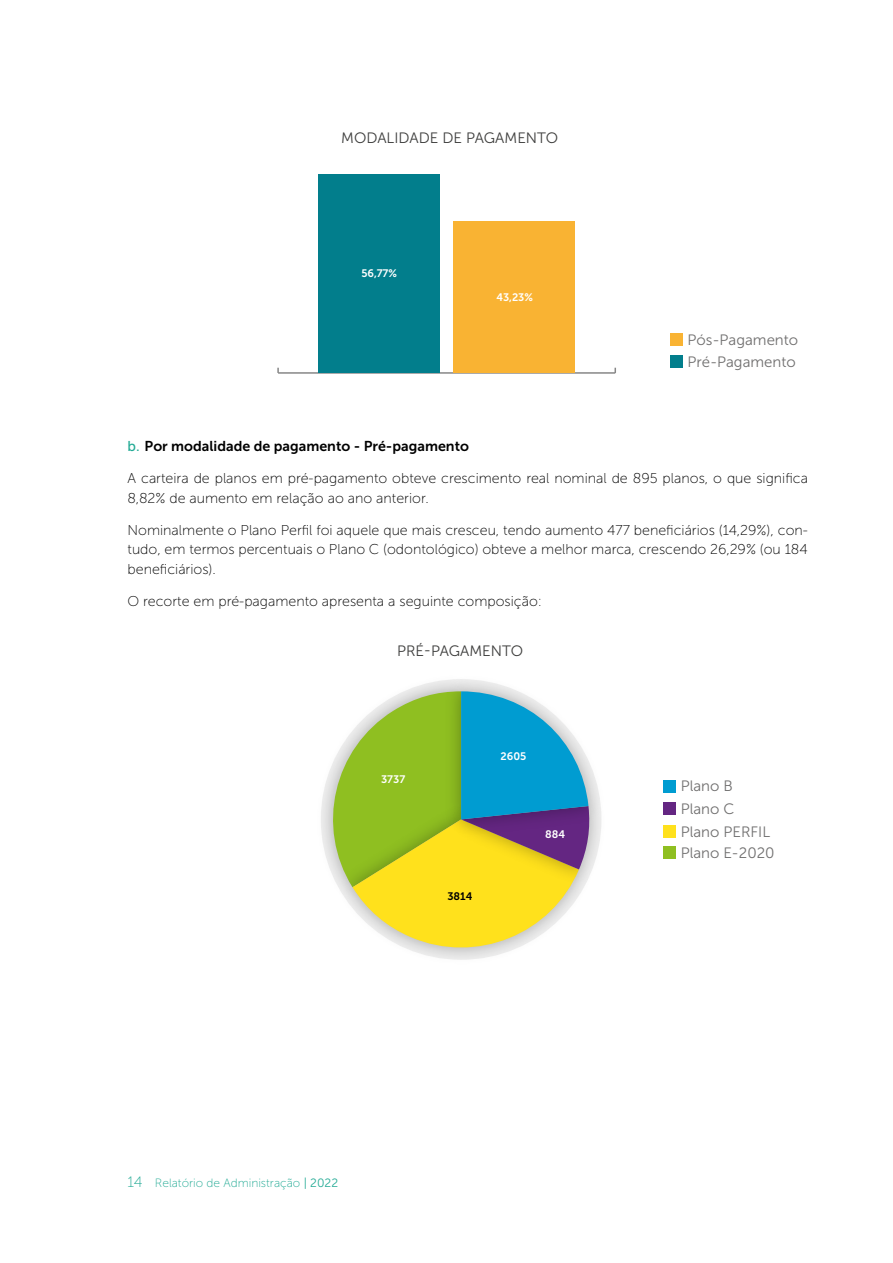
<style>
.page{position:relative;width:893px;height:1263px;background:#fff}
.page>*{position:absolute;margin:0;border:0;box-sizing:border-box;transform-origin:0 0}
.t1{font:15px/22.8px "Museo Sans 300";color:#706f6f}
.t2{font:15px "Museo Sans 300";color:#3c3c3b}
.t3{font:14.25px/19.5px "Museo Sans 100";color:#000}
.t4{font:14.25px "Museo Sans 700";color:#000}
.t5{font:12px "Museo Sans 100";color:#23aa95}
.t6{font:10.8px "Museo Sans 700";color:#fff}
.t7{font:10.8px "Museo Sans 700";color:#000}
.s1{font-family:"Museo Sans 500";color:#23aa95}
.s2{font-size:15px}
.s3{font-family:"Museo Sans 300"}
</style>
<div class="page">
<div style="left:670px;top:355px;width:12px;height:13px;background:#027e8c"></div>
<div style="left:670px;top:333px;width:12px;height:12px;background:#f9b333"></div>
<hr style="left:278px;top:372px;width:337px;height:2px;background:#878787">
<div style="left:453px;top:222px;width:122px;height:151px;background:#f9b333"></div>
<div style="left:319px;top:175px;width:121px;height:198px;background:#027e8c"></div>
<img style="left:591px;top:842px;width:9px;height:29px">
<svg style="left:320px;top:691px;width:271px;height:269px"></svg>
<div style="left:663px;top:780px;width:12px;height:12px;background:#009cd1"></div>
<div style="left:663px;top:803px;width:12px;height:12px;background:#642682"></div>
<div style="left:663px;top:826px;width:12px;height:12px;background:#ffe11c"></div>
<div style="left:663px;top:847px;width:12px;height:12px;background:#8fbf21"></div>
<p class="t2" style="left:341px;top:130px;width:218px">MODALIDADE DE PAGAMENTO</p>
<p class="t6" style="left:361px;top:267px;width:37px">56,77%</p>
<p class="t6" style="left:496px;top:291px;width:38px">43,23%</p>
<p class="t1" style="left:688px;top:328px;width:112px">Pós-Pagamento</p>
<p class="t1" style="left:688px;top:350px;width:110px">Pré-Pagamento</p>
<p class="t4" style="left:128px;top:438px;width:343px"><span class="s1">b.</span> Por modalidade de pagamento - Pré-pagamento</p>
<p class="t3" style="left:128px;top:469px;width:682px">A carteira de planos em pré-pagamento obteve crescimento real nominal de 895 planos, o que significa<br>8,82% de aumento em relação ao ano anterior.</p>
<p class="t3" style="left:128px;top:520px;width:682px;text-align:justify">Nominalmente o Plano Perfil foi aquele que mais cresceu, tendo aumento 477 beneficiários (14,29%), con&shy;tudo, em termos percentuais o Plano C (odontológico) obteve a melhor marca, crescendo 26,29% (ou 184 beneficiários).</p>
<p class="t3" style="left:128px;top:592px;width:416px">O recorte em pré-pagamento apresenta a seguinte composição:</p>
<p class="t2" style="left:397px;top:642px;width:128px">PRÉ-PAGAMENTO</p>
<p class="t6" style="left:381px;top:773px;width:26px">3737</p>
<p class="t7" style="left:447px;top:891px;width:26px">3814</p>
<p class="t6" style="left:501px;top:751px;width:27px">2605</p>
<p class="t6" style="left:545px;top:828px;width:21px">884</p>
<p class="t5" style="left:128px;top:1176px;width:212px"><span class="s2">14</span> Relatório de Administração <span class="s3">| 2022</span></p>
<p class="t1" style="left:681px;top:775px;width:91px">Plano B<br>Plano C<br>Plano PERFIL</p>
<p class="t1" style="left:681px;top:842px;width:95px">Plano E-2020</p>
</div>
